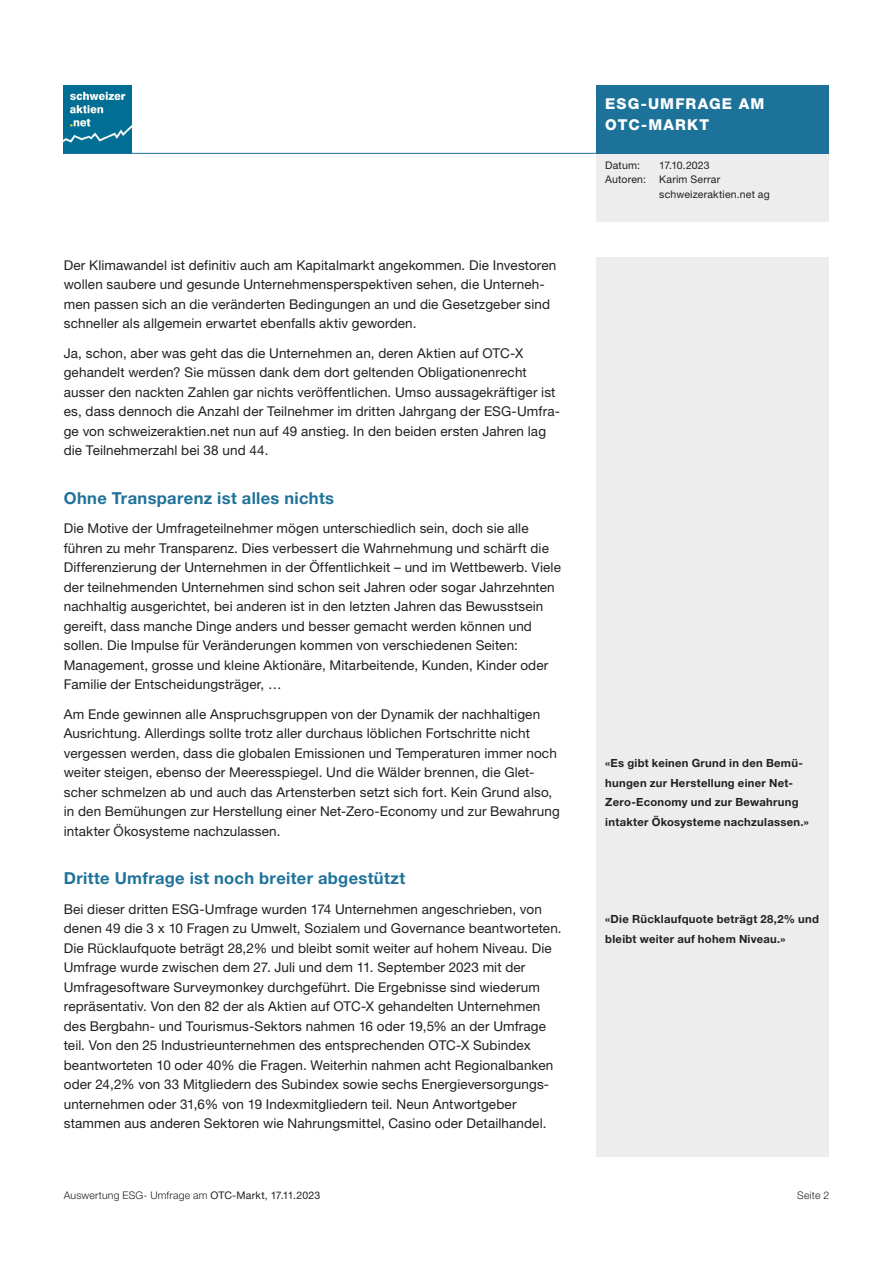
<style>
.page{position:relative;width:893px;height:1263px;background:#fff}
.page>*{position:absolute;margin:0;border:0;box-sizing:border-box;transform-origin:0 0}
.Titel{font:700 16.5px "Helvetica Neue LT Pro";letter-spacing:.02em;color:#1f7299}
.t1{font:800 15px "Helvetica Neue LT Pro";letter-spacing:.075em;color:#fff}
.Lauftext{font:13.5px/19.5px "Helvetica Neue LT Pro";letter-spacing:.01em;color:#231f20}
.Marginalien{font:700 11.25px/19.5px "Helvetica Neue LT Pro";letter-spacing:.025em;color:#231f20}
.Spalte_Kleintext{font:10.5px "Helvetica Neue LT Pro";letter-spacing:.02em;color:#231f20}
.t2{font:300 10.5px "Helvetica Neue LT Pro";letter-spacing:.02em;color:#231f20}
.s1{font-weight:400}
</style>
<div class="page">
<img style="left:64px;top:85px;width:68px;height:68px">
<hr style="left:64px;top:153px;width:765px;height:1px;background:#1c7299">
<div style="left:597px;top:153px;width:232px;height:68px;background:#ededed"></div>
<div style="left:597px;top:257px;width:232px;height:900px;background:#ededed"></div>
<div style="left:597px;top:85px;width:232px;height:68px;background:#1c7299"></div>
<p class="t1" style="left:605px;top:94px;width:161px">ESG-UMFRAGE AM</p>
<p class="t1" style="left:605px;top:115px;width:106px">OTC-MARKT</p>
<p class="Lauftext" style="left:64px;top:255px;width:494px">Der Klimawandel ist definitiv auch am Kapitalmarkt angekommen. Die Investoren wollen saubere und gesunde Unternehmensperspektiven sehen, die Unterneh&shy;men passen sich an die veränderten Bedingungen an und die Gesetzgeber sind schneller als allgemein erwartet ebenfalls aktiv geworden.</p>
<p class="Lauftext" style="left:64px;top:343px;width:498px">Ja, schon, aber was geht das die Unternehmen an, deren Aktien auf OTC-X gehandelt werden? Sie müssen dank dem dort geltenden Obligationenrecht ausser den nackten Zahlen gar nichts veröffentlichen. Umso aussagekräftiger ist es, dass dennoch die Anzahl der Teilnehmer im dritten Jahrgang der ESG-Umfra&shy;ge von schweizeraktien.net nun auf 49 anstieg. In den beiden ersten Jahren lag die Teilnehmerzahl bei 38 und 44.</p>
<p class="Titel" style="left:64px;top:488px;width:272px">Ohne Transparenz ist alles nichts</p>
<p class="Lauftext" style="left:64px;top:518px;width:499px">Die Motive der Umfrageteilnehmer mögen unterschiedlich sein, doch sie alle führen zu mehr Transparenz. Dies verbessert die Wahrnehmung und schärft die Differenzierung der Unternehmen in der Öffentlichkeit – und im Wettbewerb. Viele der teilnehmenden Unternehmen sind schon seit Jahren oder sogar Jahrzehnten nachhaltig ausgerichtet, bei anderen ist in den letzten Jahren das Bewusstsein gereift, dass manche Dinge anders und besser gemacht werden können und sollen. Die Impulse für Veränderungen kommen von verschiedenen Seiten:<br>Management, grosse und kleine Aktionäre, Mitarbeitende, Kunden, Kinder oder Familie der Entscheidungsträger, …</p>
<p class="Lauftext" style="left:64px;top:704px;width:497px">Am Ende gewinnen alle Anspruchsgruppen von der Dynamik der nachhaltigen Ausrichtung. Allerdings sollte trotz aller durchaus löblichen Fortschritte nicht vergessen werden, dass die globalen Emissionen und Temperaturen immer noch weiter steigen, ebenso der Meeresspiegel. Und die Wälder brennen, die Glet&shy;scher schmelzen ab und auch das Artensterben setzt sich fort. Kein Grund also, in den Bemühungen zur Herstellung einer Net-Zero-Economy und zur Bewahrung intakter Ökosysteme nachzulassen.</p>
<p class="Titel" style="left:64px;top:868px;width:343px">Dritte Umfrage ist noch breiter abgestützt</p>
<p class="Lauftext" style="left:64px;top:899px;width:499px">Bei dieser dritten ESG-Umfrage wurden 174 Unternehmen angeschrieben, von denen 49 die 3 x 10 Fragen zu Umwelt, Sozialem und Governance beantworteten.<br>Die Rücklaufquote beträgt 28,2% und bleibt somit weiter auf hohem Niveau. Die Umfrage wurde zwischen dem 27. Juli und dem 11. September 2023 mit der Umfragesoftware Surveymonkey durchgeführt. Die Ergebnisse sind wiederum repräsentativ. Von den 82 der als Aktien auf OTC-X gehandelten Unternehmen des Bergbahn- und Tourismus-Sektors nahmen 16 oder 19,5% an der Umfrage teil. Von den 25 Industrieunternehmen des entsprechenden OTC-X Subindex beantworteten 10 oder 40% die Fragen. Weiterhin nahmen acht Regionalbanken oder 24,2% von 33 Mitgliedern des Subindex sowie sechs Energieversorgungs&shy;unternehmen oder 31,6% von 19 Indexmitgliedern teil. Neun Antwortgeber stammen aus anderen Sektoren wie Nahrungsmittel, Casino oder Detailhandel.</p>
<p class="Spalte_Kleintext" style="left:605px;top:159px;width:36px">Datum:</p>
<p class="Spalte_Kleintext" style="left:659px;top:159px;width:52px">17.10.2023</p>
<p class="Spalte_Kleintext" style="left:605px;top:173px;width:42px">Autoren:</p>
<p class="Spalte_Kleintext" style="left:659px;top:173px;width:62px">Karim Serrar</p>
<p class="Spalte_Kleintext" style="left:659px;top:187px;width:112px">schweizeraktien.net ag</p>
<p class="Marginalien" style="left:605px;top:753px;width:205px">«Es gibt keinen Grund in den Bemü&shy;hungen zur Herstellung einer Net-Zero-Economy und zur Bewahrung intakter Ökosysteme nachzulassen.»</p>
<p class="Marginalien" style="left:605px;top:909px;width:215px">«Die Rücklaufquote beträgt 28,2% und bleibt weiter auf hohem Niveau.»</p>
<p class="t2" style="left:64px;top:1189px;width:258px">Auswertung ESG- Umfrage am <span class="s1">OTC-Markt, 17.11.2023</span></p>
<p class="t2" style="left:797px;top:1189px;width:33px">Seite 2</p>
</div>
